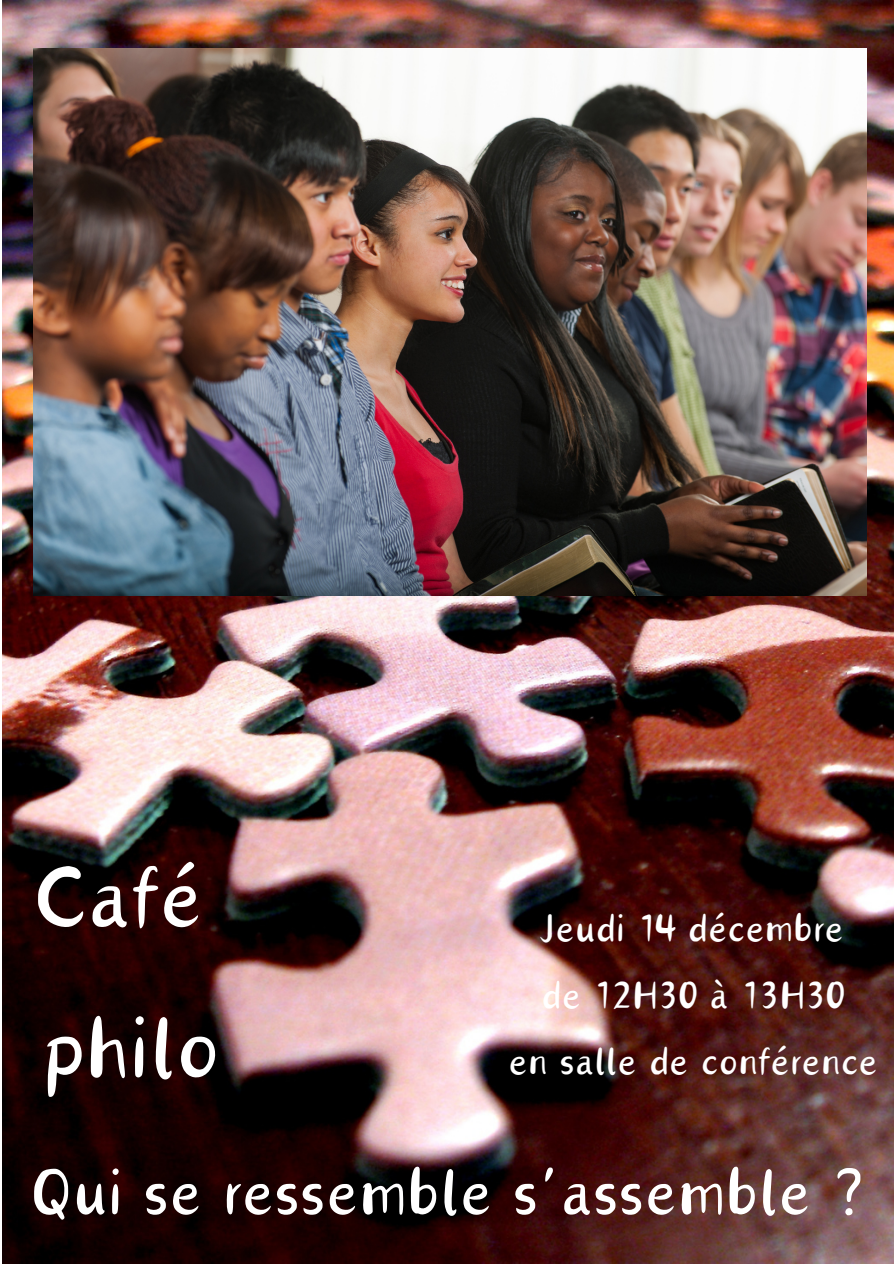
<style>
.page{position:relative;width:894px;height:1264px;background:#fff}
.page>*{position:absolute;margin:0;border:0;box-sizing:border-box;transform-origin:0 0}
.t1{font:108px "Canva Tangyuan Handwriting";color:#fff}
.t2{font:81px "Canva Tangyuan Handwriting";color:#fff}
.t3{font:48px "Canva Tangyuan Handwriting";color:#fff}
</style>
<div class="page">
<img style="left:2px;top:0;width:891px;height:1263px">
<img style="left:34px;top:48px;width:832px;height:547px">
<p class="t1" style="left:31px;top:850px;width:173px">Café</p>
<p class="t1" style="left:41px;top:1001px;width:180px">philo</p>
<p class="t3" style="left:542px;top:908px;width:302px">Jeudi 14 décembre</p>
<p class="t3" style="left:541px;top:974px;width:305px">de 12H30 à 13H30</p>
<p class="t3" style="left:508px;top:1040px;width:371px">en salle de conférence</p>
<p class="t2" style="left:29px;top:1157px;width:839px">Qui se ressemble s’assemble ?</p>
</div>
